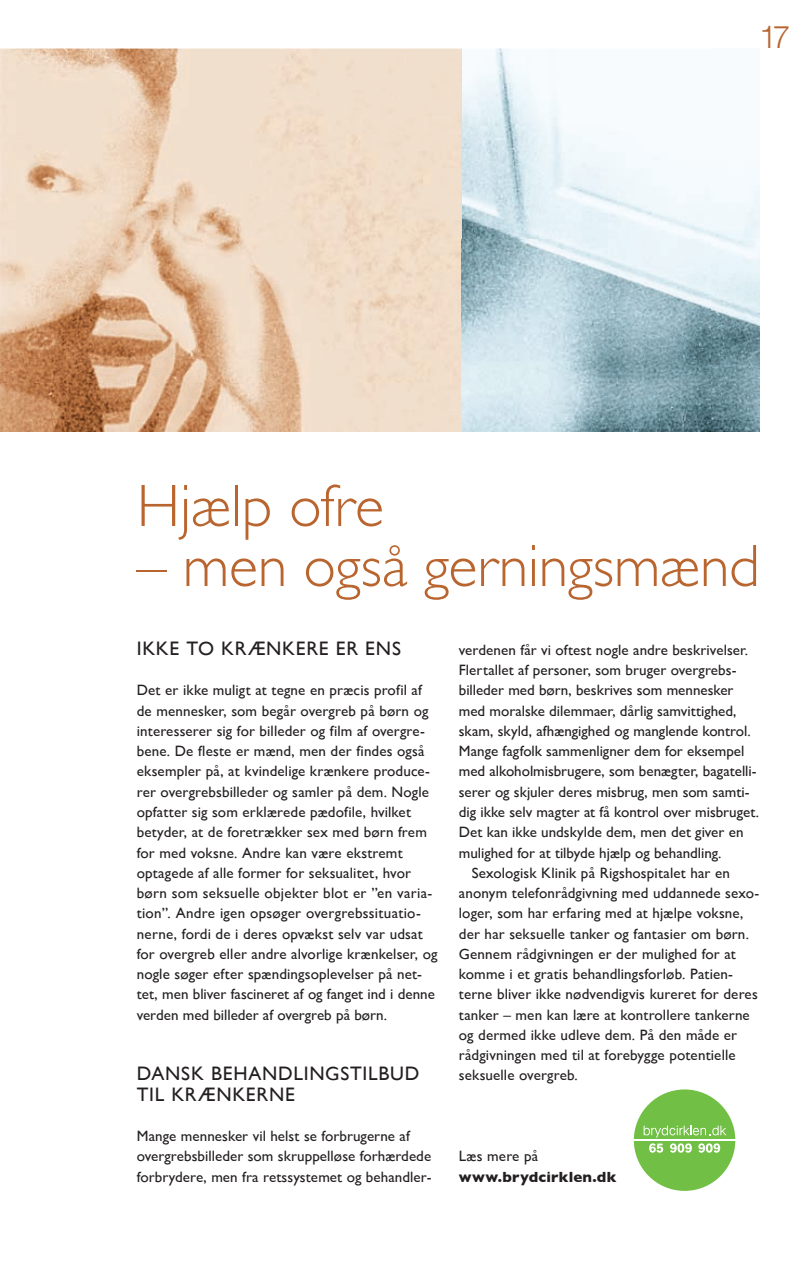
<style>
.page{position:relative;width:808px;height:1263px;background:#fff}
.page>*{position:absolute;margin:0;border:0;box-sizing:border-box;transform-origin:0 0}
.t1{font:300 60px "Gill Sans";letter-spacing:-.005em;color:#b9652f}
.t2{font:300 31.5px "Helvetica Neue";color:#b9652f}
.t3{font:19.5px/20.2px "Gill Sans";letter-spacing:.04em;color:#231f20}
.t4{font:15px/20.2px "Gill Sans";letter-spacing:.005em;color:#231f20}
.t5{font:700 15px "Gill Sans";letter-spacing:.015em;color:#231f20}
</style>
<div class="page">
<img style="left:0;top:49px;width:759px;height:382px">
<div style="left:633px;top:1089px;width:102px;height:101px;background:#71bf44;border-radius:50%"></div>
<svg style="left:643px;top:1125px;width:83px;height:12px"></svg>
<hr style="left:633px;top:1138px;width:102px;height:1px;background:#fff">
<svg style="left:649px;top:1143px;width:13px;height:9px"></svg>
<svg style="left:670px;top:1143px;width:21px;height:9px"></svg>
<svg style="left:698px;top:1143px;width:21px;height:9px"></svg>
<img style="left:461px;top:49px;width:1px;height:382px">
<h2 class="t2" style="left:759px;top:12px;width:32px">17</h2>
<h1 class="t1" style="left:137px;top:459px;width:248px">Hjælp ofre</h1>
<h1 class="t1" style="left:137px;top:519px;width:624px">– men også gerningsmænd</h1>
<h3 class="t3" style="left:137px;top:637px;width:265px">IKKE TO KRÆNKERE ER ENS</h3>
<p class="t4" style="left:137px;top:680px;width:302px">Det er ikke muligt at tegne en præcis profil af de mennesker, som begår overgreb på børn og interesserer sig for billeder og film af overgre&shy;bene. De fleste er mænd, men der findes også eksempler på, at kvindelige krænkere produce&shy;rer overgrebsbilleder og samler på dem. Nogle opfatter sig som erklærede pædofile, hvilket betyder, at de foretrækker sex med børn frem for med voksne. Andre kan være ekstremt optagede af alle former for seksualitet, hvor børn som seksuelle objekter blot er ”en varia&shy;tion”. Andre igen opsøger overgrebssituatio&shy;nerne, fordi de i deres opvækst selv var udsat for overgreb eller andre alvorlige krænkelser, og nogle søger efter spændingsoplevelser på net&shy;tet, men bliver fascineret af og fanget ind i denne verden med billeder af overgreb på børn.</p>
<h3 class="t3" style="left:137px;top:1063px;width:284px">DANSK BEHANDLINGSTILBUD<br>TIL KRÆNKERNE</h3>
<p class="t4" style="left:137px;top:1125px;width:296px">Mange mennesker vil helst se forbrugerne af overgrebsbilleder som skruppelløse forhærdede forbrydere, men fra retssystemet og behandler-</p>
<p class="t4" style="left:458px;top:639px;width:291px">verdenen får vi oftest nogle andre beskrivelser.</p>
<p class="t4" style="left:458px;top:659px;width:279px">Flertallet af personer, som bruger overgrebs-</p>
<p class="t4" style="left:458px;top:680px;width:276px">billeder med børn, beskrives som mennesker</p>
<p class="t4" style="left:458px;top:700px;width:279px">med moralske dilemmaer, dårlig samvittighed,</p>
<p class="t4" style="left:458px;top:720px;width:293px">skam, skyld, afhængighed og manglende kontrol.</p>
<p class="t4" style="left:458px;top:740px;width:287px">Mange fagfolk sammenligner dem for eksempel</p>
<p class="t4" style="left:458px;top:761px;width:299px">med alkoholmisbrugere, som benægter, bagatelli-</p>
<p class="t4" style="left:458px;top:781px;width:292px">serer og skjuler deres misbrug, men som samti-</p>
<p class="t4" style="left:458px;top:801px;width:301px">dig ikke selv magter at få kontrol over misbruget.</p>
<p class="t4" style="left:458px;top:821px;width:286px">Det kan ikke undskylde dem, men det giver en</p>
<p class="t4" style="left:458px;top:842px;width:264px">mulighed for at tilbyde hjælp og behandling.</p>
<p class="t4" style="left:471px;top:862px;width:260px">Sexologisk Klinik på Rigshospitalet har en</p>
<p class="t4" style="left:458px;top:882px;width:302px">anonym telefonrådgivning med uddannede sexo-</p>
<p class="t4" style="left:458px;top:902px;width:286px">loger, som har erfaring med at hjælpe voksne,</p>
<p class="t4" style="left:458px;top:923px;width:291px">der har seksuelle tanker og fantasier om børn.</p>
<p class="t4" style="left:458px;top:943px;width:278px">Gennem rådgivningen er der mulighed for at</p>
<p class="t4" style="left:458px;top:963px;width:275px">komme i et gratis behandlingsforløb. Patien-</p>
<p class="t4" style="left:458px;top:983px;width:300px">terne bliver ikke nødvendigvis kureret for deres</p>
<p class="t4" style="left:458px;top:1004px;width:292px">tanker – men kan lære at kontrollere tankerne</p>
<p class="t4" style="left:458px;top:1024px;width:279px">og dermed ikke udleve dem. På den måde er</p>
<p class="t4" style="left:458px;top:1044px;width:278px">rådgivningen med til at forebygge potentielle</p>
<p class="t4" style="left:458px;top:1064px;width:120px">seksuelle overgreb.</p>
<p class="t4" style="left:458px;top:1145px;width:81px">Læs mere på</p>
<p class="t5" style="left:458px;top:1164px;width:159px">www.brydcirklen.dk</p>
</div>
